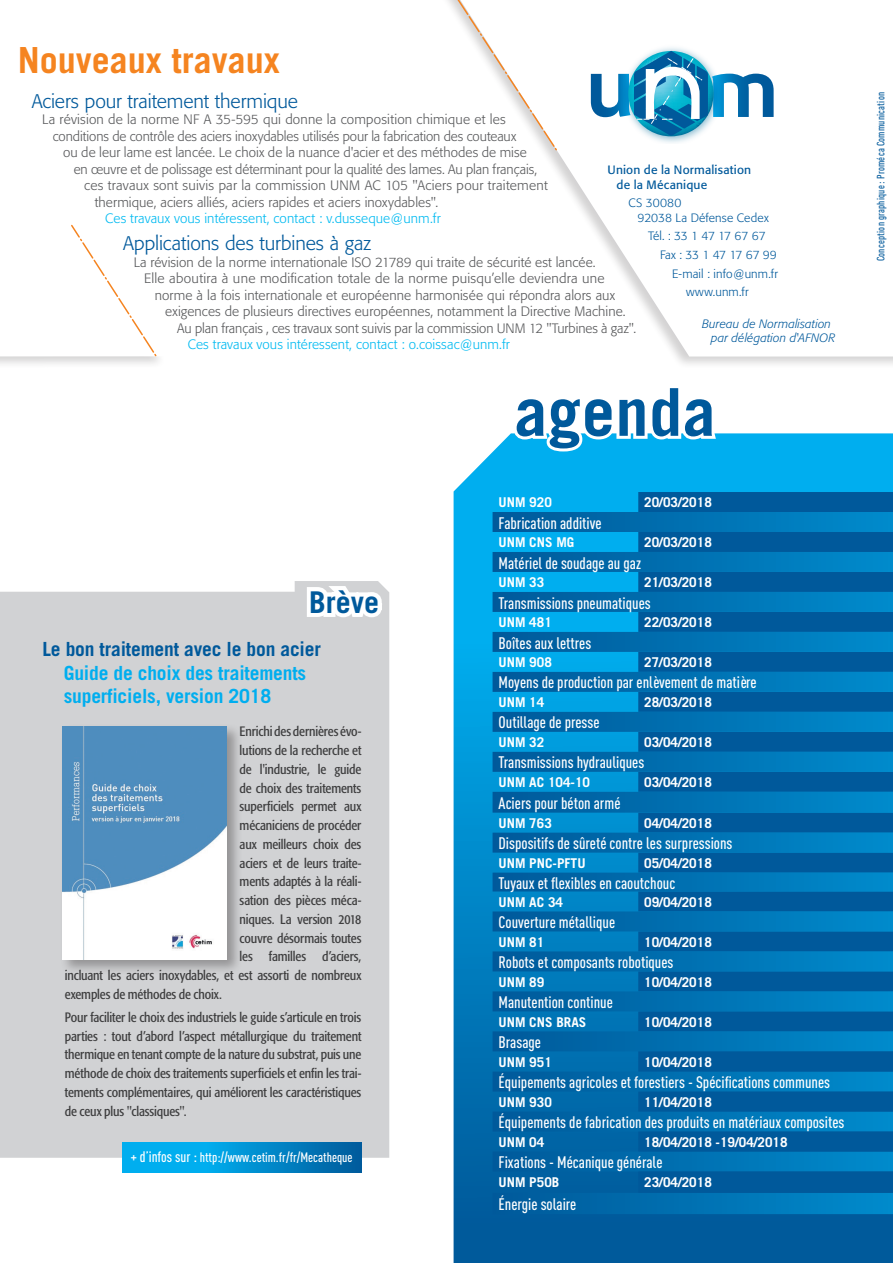
<style>
.page{position:relative;width:893px;height:1263px;background:#fff}
.page>*{position:absolute;margin:0;border:0;box-sizing:border-box;transform-origin:0 0}
.t1{font:700 66px "Trade Gothic";letter-spacing:.01em;color:#00599b}
.t2{font:700 36px "Trade Gothic";color:#f58420}
.t3{font:700 30px "Trade Gothic";color:#00599b}
.t4{font:300 19.5px "Formata";letter-spacing:-.005em;color:#00599b}
.t5{font:700 19.5px/23.4px "Trade Gothic";letter-spacing:-.01em;color:#00aeef}
.t6{font:700 19.5px "Trade Gothic";letter-spacing:-.01em;color:#00599b}
.t7{font:500 16.5px "DIN Cond";color:#fff}
.t8{font:300 13.5px "Formata";letter-spacing:.005em;color:#57585a}
.t9{font:condensed 13.5px/18.8px "Formata";letter-spacing:-.01em;color:#3e3e3f;text-align:justify}
.t10{font:700 13.5px "Trade Gothic";color:#fff}
.t11{font:300 13.5px "Formata";letter-spacing:.005em;color:#00baf1}
.t12{font:500 13.5px "DIN Cond";color:#fff}
.t13{font:300 12px/14.4px "Formata";letter-spacing:.01em;color:#00599b}
.t14{font:italic 300 12px/14.4px "Formata";letter-spacing:.01em;color:#00599b}
.t15{font:12px/14.4px "Formata";letter-spacing:.015em;color:#00599b}
.t16{font:300 12px "Formata";letter-spacing:-.02em;color:#00599b}
.t17{font:300 12px "Formata";letter-spacing:-.025em;color:#00599b}
.t18{font:500 10.5px "DIN Cond";letter-spacing:.02em;color:#00599b}
.s1{font-size:15px}
</style>
<div class="page">
<div style="left:430px;top:0;width:463px;height:369px;background:#231f20;opacity:.2"></div>
<svg style="left:460px;top:0;width:433px;height:356px"></svg>
<img style="left:619px;top:41px;width:106px;height:102px">
<svg style="left:591px;top:51px;width:183px;height:85px"></svg>
<svg style="left:444px;top:0;width:114px;height:152px"></svg>
<svg style="left:0;top:224px;width:159px;height:134px"></svg>
<svg style="left:454px;top:433px;width:439px;height:830px;background:#058ac9"></svg>
<svg style="left:511px;top:433px;width:209px;height:21px"></svg>
<div style="left:638px;top:492px;width:255px;height:20px;background:#00599b"></div>
<svg style="left:493px;top:512px;width:400px;height:702px;background:#006dae"></svg>
<svg style="left:493px;top:552px;width:400px;height:539px;background:#006fb1"></svg>
<svg style="left:638px;top:1051px;width:255px;height:142px;background:#0066a8"></svg>
<div style="left:0;top:581px;width:389px;height:577px;background:#d1d2d4"></div>
<svg style="left:303px;top:581px;width:83px;height:97px"></svg>
<div style="left:60px;top:723px;width:183px;height:252px;background:#231f20;opacity:.35"></div>
<img style="left:62px;top:726px;width:165px;height:233px">
<svg style="left:123px;top:1143px;width:238px;height:30px;background:#0091d2"></svg>
<h2 class="t2" style="left:18px;top:38px;width:263px">Nouveaux travaux</h2>
<h3 class="t4" style="left:32px;top:90px;width:268px">Aciers pour traitement thermique</h3>
<p class="t8" style="left:42px;top:112px;width:465px">La révision de la norme NF A 35-595 qui donne la composition chimique et les</p>
<p class="t8" style="left:53px;top:128px;width:465px">conditions de contrôle des aciers inoxydables utilisés pour la fabrication des couteaux</p>
<p class="t8" style="left:63px;top:145px;width:465px">ou de leur lame est lancée. Le choix de la nuance d'acier et des méthodes de mise</p>
<p class="t8" style="left:74px;top:161px;width:465px">en œuvre et de polissage est déterminant pour la qualité des lames. Au plan français,</p>
<p class="t8" style="left:84px;top:178px;width:465px">ces travaux sont suivis par la commission UNM AC 105 "Aciers pour traitement</p>
<p class="t8" style="left:95px;top:194px;width:345px">thermique, aciers alliés, aciers rapides et aciers inoxydables".</p>
<p class="t11" style="left:105px;top:211px;width:337px">Ces travaux vous intéressent, contact : v.dusseque@unm.fr</p>
<h3 class="t4" style="left:123px;top:232px;width:250px">Applications des turbines à gaz</h3>
<p class="t8" style="left:134px;top:254px;width:464px">La révision de la norme internationale ISO 21789 qui traite de sécurité est lancée.</p>
<p class="t8" style="left:144px;top:271px;width:462px">Elle aboutira à une modification totale de la norme puisqu’elle deviendra une</p>
<p class="t8" style="left:155px;top:287px;width:462px">norme à la fois internationale et européenne harmonisée qui répondra alors aux</p>
<p class="t8" style="left:165px;top:304px;width:462px">exigences de plusieurs directives européennes, notamment la Directive Machine.</p>
<p class="t8" style="left:177px;top:320px;width:460px">Au plan français , ces travaux sont suivis par la commission UNM 12 "Turbines à gaz".</p>
<p class="t11" style="left:188px;top:337px;width:324px">Ces travaux vous intéressent, contact : o.coissac@unm.fr</p>
<p class="t15" style="left:617px;top:163px;width:136px;text-indent:-9px">Union de la Normalisation de la Mécanique</p>
<p class="t13" style="left:638px;top:196px;width:133px;text-indent:-9px">CS 30080<br>92038 La Défense Cedex</p>
<p class="t16" style="left:648px;top:229px;width:119px">Tél. : 33 1 47 17 67 67</p>
<p class="t17" style="left:660px;top:248px;width:118px">Fax : 33 1 47 17 67 99</p>
<p class="t13" style="left:672px;top:266px;width:107px">E-mail : info@unm.fr</p>
<p class="t13" style="left:686px;top:285px;width:64px">www.unm.fr</p>
<p class="t14" style="left:711px;top:316px;width:126px;text-indent:-9px">Bureau de Normalisation par délégation d'AFNOR</p>
<h3 class="t3" style="left:309px;top:584px;width:71px">Brève</h3>
<h3 class="t6" style="left:43px;top:637px;width:280px">Le bon traitement avec le bon acier</h3>
<h3 class="t5" style="left:64px;top:661px;width:244px">Guide de choix des traitements superficiels, version 2018</h3>
<p class="t9" style="left:240px;top:722px;width:123px">Enrichi des dernières évo-</p>
<p class="t9" style="left:240px;top:741px;width:123px">lutions de la recherche et</p>
<p class="t9" style="left:240px;top:760px;width:123px">de l'industrie, le guide</p>
<p class="t9" style="left:240px;top:778px;width:123px">de choix des traitements</p>
<p class="t9" style="left:240px;top:797px;width:123px">superficiels permet aux</p>
<p class="t9" style="left:240px;top:816px;width:123px">mécaniciens de procéder</p>
<p class="t9" style="left:240px;top:835px;width:123px">aux meilleurs choix des</p>
<p class="t9" style="left:240px;top:853px;width:123px">aciers et de leurs traite-</p>
<p class="t9" style="left:240px;top:872px;width:123px">ments adaptés à la réali-</p>
<p class="t9" style="left:240px;top:891px;width:123px">sation des pièces méca-</p>
<p class="t9" style="left:240px;top:910px;width:123px">niques. La version 2018</p>
<p class="t9" style="left:240px;top:928px;width:123px">couvre désormais toutes</p>
<p class="t9" style="left:240px;top:947px;width:123px">les familles d’aciers,</p>
<p class="t9" style="left:65px;top:966px;width:298px">incluant les aciers inoxydables, et est assorti de nombreux</p>
<p class="t9" style="left:65px;top:985px;width:158px">exemples de méthodes de choix.</p>
<p class="t9" style="left:65px;top:1008px;width:298px">Pour faciliter le choix des industriels le guide s’articule en trois parties : tout d’abord l’aspect métallurgique du traitement thermique en tenant compte de la nature du substrat, puis une méthode de choix des traitements superficiels et enfin les trai&shy;tements complémentaires, qui améliorent les caractéristiques de ceux plus "classiques".</p>
<p class="t12" style="left:130px;top:1149px;width:224px"><span class="s1">+ d’infos sur :</span> http://www.cetim.fr/fr/Mecatheque</p>
<h1 class="t1" style="left:514px;top:372px;width:203px">agenda</h1>
<p class="t10" style="left:499px;top:494px;width:55px">UNM 920</p>
<p class="t10" style="left:644px;top:494px;width:69px">20/03/2018</p>
<p class="t7" style="left:499px;top:513px;width:104px">Fabrication additive</p>
<p class="t10" style="left:499px;top:534px;width:77px">UNM CNS MG</p>
<p class="t10" style="left:644px;top:534px;width:69px">20/03/2018</p>
<p class="t7" style="left:499px;top:553px;width:144px">Matériel de soudage au gaz</p>
<p class="t10" style="left:499px;top:574px;width:47px">UNM 33</p>
<p class="t10" style="left:644px;top:574px;width:69px">21/03/2018</p>
<p class="t7" style="left:499px;top:593px;width:154px">Transmissions pneumatiques</p>
<p class="t10" style="left:499px;top:614px;width:55px">UNM 481</p>
<p class="t10" style="left:644px;top:614px;width:69px">22/03/2018</p>
<p class="t7" style="left:499px;top:633px;width:94px">Boîtes aux lettres</p>
<p class="t10" style="left:499px;top:654px;width:55px">UNM 908</p>
<p class="t10" style="left:644px;top:654px;width:69px">27/03/2018</p>
<p class="t7" style="left:499px;top:673px;width:260px">Moyens de production par enlèvement de matière</p>
<p class="t10" style="left:499px;top:694px;width:47px">UNM 14</p>
<p class="t10" style="left:644px;top:694px;width:69px">28/03/2018</p>
<p class="t7" style="left:499px;top:713px;width:103px">Outillage de presse</p>
<p class="t10" style="left:499px;top:734px;width:47px">UNM 32</p>
<p class="t10" style="left:644px;top:734px;width:69px">03/04/2018</p>
<p class="t7" style="left:499px;top:753px;width:147px">Transmissions hydrauliques</p>
<p class="t10" style="left:499px;top:774px;width:93px">UNM AC 104-10</p>
<p class="t10" style="left:644px;top:774px;width:69px">03/04/2018</p>
<p class="t7" style="left:499px;top:793px;width:123px">Aciers pour béton armé</p>
<p class="t10" style="left:499px;top:815px;width:55px">UNM 763</p>
<p class="t10" style="left:644px;top:815px;width:69px">04/04/2018</p>
<p class="t7" style="left:499px;top:833px;width:235px">Dispositifs de sûreté contre les surpressions</p>
<p class="t10" style="left:499px;top:855px;width:89px">UNM PNC-PFTU</p>
<p class="t10" style="left:644px;top:855px;width:69px">05/04/2018</p>
<p class="t7" style="left:499px;top:873px;width:178px">Tuyaux et flexibles en caoutchouc</p>
<p class="t10" style="left:499px;top:893px;width:66px">UNM AC 34</p>
<p class="t10" style="left:644px;top:893px;width:69px">09/04/2018</p>
<p class="t7" style="left:499px;top:912px;width:118px">Couverture métallique</p>
<p class="t10" style="left:499px;top:933px;width:47px">UNM 81</p>
<p class="t10" style="left:644px;top:933px;width:69px">10/04/2018</p>
<p class="t7" style="left:499px;top:952px;width:176px">Robots et composants robotiques</p>
<p class="t10" style="left:499px;top:973px;width:47px">UNM 89</p>
<p class="t10" style="left:644px;top:973px;width:69px">10/04/2018</p>
<p class="t7" style="left:499px;top:992px;width:116px">Manutention continue</p>
<p class="t10" style="left:499px;top:1013px;width:89px">UNM CNS BRAS</p>
<p class="t10" style="left:644px;top:1013px;width:69px">10/04/2018</p>
<p class="t7" style="left:499px;top:1032px;width:44px">Brasage</p>
<p class="t10" style="left:499px;top:1053px;width:55px">UNM 951</p>
<p class="t10" style="left:644px;top:1053px;width:69px">10/04/2018</p>
<p class="t7" style="left:499px;top:1072px;width:333px">Équipements agricoles et forestiers - Spécifications communes</p>
<p class="t10" style="left:499px;top:1094px;width:55px">UNM 930</p>
<p class="t10" style="left:644px;top:1094px;width:69px">11/04/2018</p>
<p class="t7" style="left:499px;top:1112px;width:347px">Équipements de fabrication des produits en matériaux composites</p>
<p class="t10" style="left:499px;top:1134px;width:47px">UNM 04</p>
<p class="t10" style="left:644px;top:1134px;width:145px">18/04/2018 -19/04/2018</p>
<p class="t7" style="left:499px;top:1152px;width:165px">Fixations - Mécanique générale</p>
<p class="t10" style="left:499px;top:1174px;width:62px">UNM P50B</p>
<p class="t10" style="left:644px;top:1174px;width:69px">23/04/2018</p>
<p class="t7" style="left:499px;top:1194px;width:79px">Énergie solaire</p>
<p class="t18" style="left:874px;top:261px;width:171px;rotate:-90deg">Conception graphique : Proméca Communication</p>
</div>
